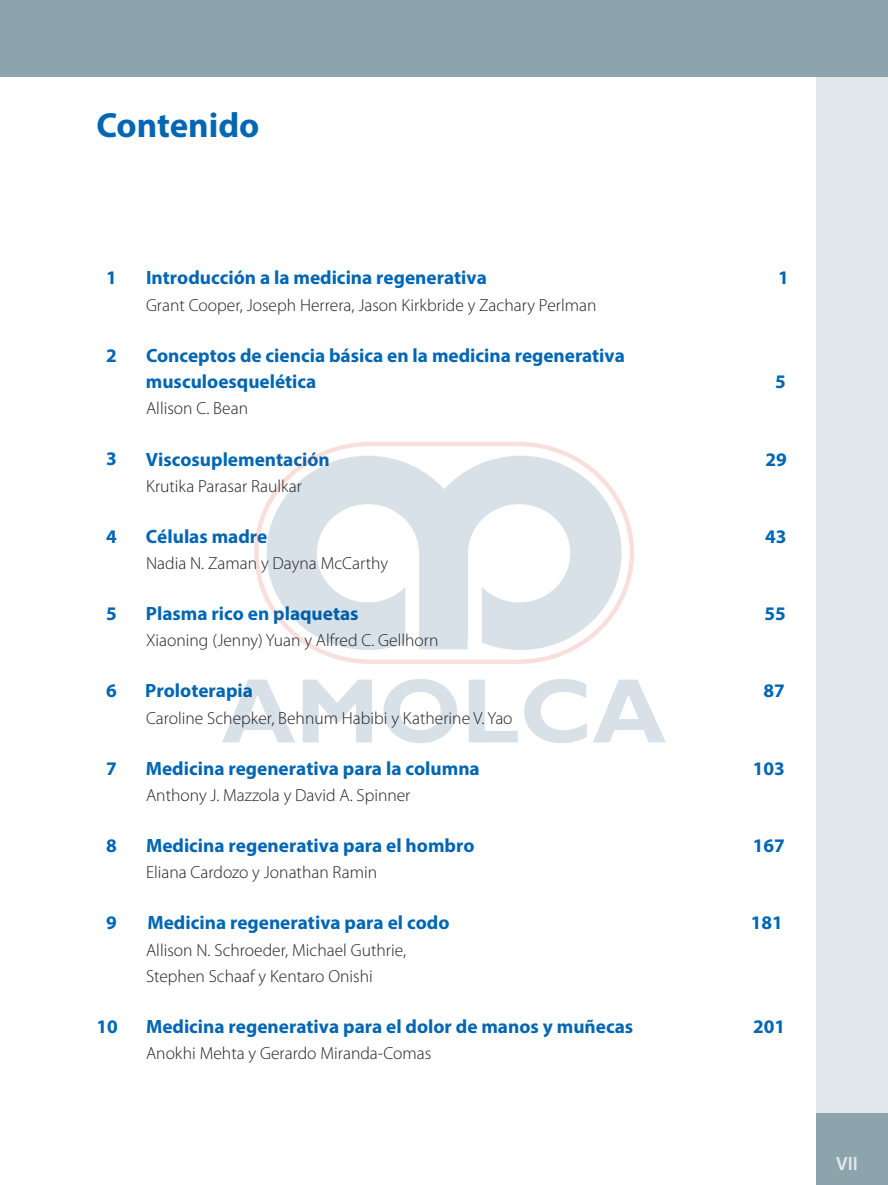
<style>
.page{position:relative;width:888px;height:1185px;background:#fff}
.page>*{position:absolute;margin:0;border:0;box-sizing:border-box;transform-origin:0 0}
.t1{font:700 35px "Myriad Pro";color:#0166b3}
.t2{font:700 19.25px/26.4px "Myriad Pro";color:#0166b3}
.t3{font:600 19.25px "Myriad Pro";color:#e2e8eb}
.t4{font:300 17.5px/26.2px "Myriad Pro";color:#231f20}
</style>
<div class="page">
<div style="left:816px;top:0;width:71px;height:1185px;background:#e2e8eb"></div>
<div style="left:816px;top:1113px;width:71px;height:72px;background:#8ea4ad"></div>
<div style="left:0;top:0;width:887px;height:76px;background:#8ea4ad"></div>
<svg style="left:254px;top:442px;width:380px;height:222px"></svg>
<svg style="left:266px;top:456px;width:355px;height:194px;fill:#d9e1e8"></svg>
<svg style="left:222px;top:679px;width:73px;height:63px"></svg>
<svg style="left:302px;top:679px;width:70px;height:63px"></svg>
<svg style="left:383px;top:679px;width:74px;height:64px"></svg>
<svg style="left:469px;top:679px;width:48px;height:63px"></svg>
<svg style="left:524px;top:679px;width:62px;height:64px"></svg>
<svg style="left:593px;top:679px;width:72px;height:63px"></svg>
<h1 class="t1" style="left:96px;top:103px;width:164px">Contenido</h1>
<p class="t2" style="left:106px;top:264px;width:12px">1</p>
<p class="t2" style="left:146px;top:264px;width:342px">Introducción a la medicina regenerativa</p>
<p class="t2" style="left:777px;top:264px;width:12px">1</p>
<p class="t4" style="left:146px;top:292px;width:452px">Grant Cooper, Joseph Herrera, Jason Kirkbride y Zachary Perlman</p>
<p class="t2" style="left:106px;top:341px;width:12px">2</p>
<p class="t2" style="left:146px;top:341px;width:480px">Conceptos de ciencia básica en la medicina regenerativa musculoesquelética</p>
<p class="t2" style="left:774px;top:368px;width:12px">5</p>
<p class="t4" style="left:146px;top:395px;width:103px">Allison C. Bean</p>
<p class="t2" style="left:106px;top:445px;width:12px">3</p>
<p class="t2" style="left:146px;top:445px;width:185px">Viscosuplementación</p>
<p class="t2" style="left:765px;top:445px;width:23px">29</p>
<p class="t4" style="left:146px;top:473px;width:157px">Krutika Parasar Raulkar</p>
<p class="t2" style="left:106px;top:522px;width:12px">4</p>
<p class="t2" style="left:146px;top:522px;width:123px">Células madre</p>
<p class="t2" style="left:764px;top:522px;width:23px">43</p>
<p class="t4" style="left:146px;top:550px;width:243px">Nadia N. Zaman y Dayna McCarthy</p>
<p class="t2" style="left:106px;top:599px;width:12px">5</p>
<p class="t2" style="left:146px;top:600px;width:214px">Plasma rico en plaquetas</p>
<p class="t2" style="left:764px;top:600px;width:23px">55</p>
<p class="t4" style="left:146px;top:627px;width:294px">Xiaoning (Jenny) Yuan y Alfred C. Gellhorn</p>
<p class="t2" style="left:106px;top:677px;width:12px">6</p>
<p class="t2" style="left:145px;top:677px;width:109px">Proloterapia</p>
<p class="t2" style="left:763px;top:677px;width:23px">87</p>
<p class="t4" style="left:146px;top:705px;width:368px">Caroline Schepker, Behnum Habibi y Katherine V. Yao</p>
<p class="t2" style="left:106px;top:754px;width:12px">7</p>
<p class="t2" style="left:146px;top:755px;width:335px">Medicina regenerativa para la columna</p>
<p class="t2" style="left:752px;top:755px;width:34px">103</p>
<p class="t4" style="left:146px;top:782px;width:266px">Anthony J. Mazzola y David A. Spinner</p>
<p class="t2" style="left:106px;top:831px;width:12px">8</p>
<p class="t2" style="left:146px;top:831px;width:330px">Medicina regenerativa para el hombro</p>
<p class="t2" style="left:752px;top:831px;width:34px">167</p>
<p class="t4" style="left:146px;top:859px;width:232px">Eliana Cardozo y Jonathan Ramin</p>
<p class="t2" style="left:106px;top:909px;width:12px">9</p>
<p class="t2" style="left:147px;top:909px;width:303px">Medicina regenerativa para el codo</p>
<p class="t2" style="left:750px;top:909px;width:34px">181</p>
<p class="t4" style="left:146px;top:937px;width:261px">Allison N. Schroeder, Michael Guthrie,<br>Stephen Schaaf y Kentaro Onishi</p>
<p class="t2" style="left:96px;top:1012px;width:23px">10</p>
<p class="t2" style="left:146px;top:1012px;width:488px">Medicina regenerativa para el dolor de manos y muñecas</p>
<p class="t2" style="left:752px;top:1012px;width:34px">201</p>
<p class="t4" style="left:146px;top:1040px;width:287px">Anokhi Mehta y Gerardo Miranda-Comas</p>
<p class="t3" style="left:835px;top:1151px;width:23px">VII</p>
</div>
